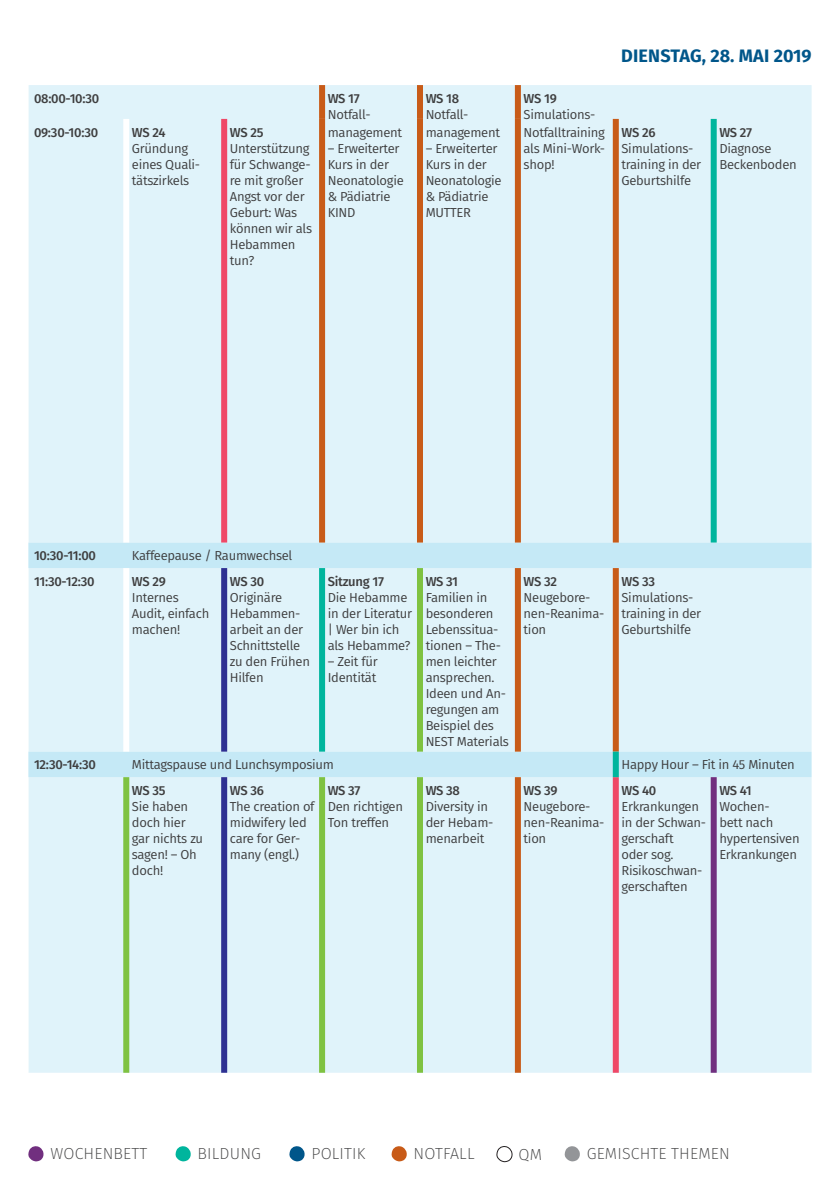
<style>
.page{position:relative;width:840px;height:1191px;background:#fff}
.page>*{position:absolute;margin:0;border:0;box-sizing:border-box;transform-origin:0 0}
.t1{font:700 18px "Fira Sans";color:#00568a}
.t2{font:200 16px "Fira Sans";letter-spacing:.01em;color:#3e3e3f}
.t3{font:13px/16px "Fira Sans";letter-spacing:-.02em;color:#3e3e3f}
.t4{font:500 13px "Fira Sans";letter-spacing:-.02em;color:#3e3e3f}
</style>
<div class="page">
<div style="left:28px;top:85px;width:783px;height:987px;background:#e0f3fa"></div>
<svg style="left:28px;top:542px;width:783px;height:235px;background:#d9f0f8"></svg>
<div style="left:319px;top:85px;width:6px;height:34px;background:#c85b18"></div>
<div style="left:319px;top:119px;width:6px;height:423px;background:#c85b18"></div>
<div style="left:417px;top:85px;width:6px;height:34px;background:#c85b18"></div>
<div style="left:417px;top:119px;width:6px;height:423px;background:#c85b18"></div>
<div style="left:514px;top:85px;width:6px;height:34px;background:#c85b18"></div>
<div style="left:514px;top:119px;width:6px;height:423px;background:#c85b18"></div>
<div style="left:612px;top:119px;width:6px;height:423px;background:#c85b18"></div>
<div style="left:514px;top:568px;width:6px;height:183px;background:#c85b18"></div>
<div style="left:123px;top:119px;width:6px;height:423px;background:#fff"></div>
<div style="left:221px;top:119px;width:6px;height:423px;background:#ef4867"></div>
<div style="left:710px;top:119px;width:6px;height:423px;background:#00b59d"></div>
<div style="left:123px;top:568px;width:6px;height:183px;background:#fff"></div>
<div style="left:417px;top:568px;width:6px;height:183px;background:#7fc241"></div>
<div style="left:319px;top:568px;width:6px;height:183px;background:#00b59d"></div>
<div style="left:612px;top:568px;width:6px;height:183px;background:#c85b18"></div>
<div style="left:123px;top:777px;width:6px;height:295px;background:#7fc241"></div>
<div style="left:319px;top:777px;width:6px;height:295px;background:#7fc241"></div>
<div style="left:612px;top:777px;width:6px;height:295px;background:#ef4867"></div>
<div style="left:710px;top:777px;width:6px;height:295px;background:#712f7f"></div>
<div style="left:221px;top:568px;width:6px;height:183px;background:#2e3092"></div>
<div style="left:612px;top:751px;width:6px;height:26px;background:#00b59d"></div>
<div style="left:221px;top:777px;width:6px;height:295px;background:#2e3092"></div>
<div style="left:417px;top:777px;width:6px;height:295px;background:#7fc241"></div>
<div style="left:514px;top:777px;width:6px;height:295px;background:#c85b18"></div>
<svg style="left:28px;top:1146px;width:16px;height:15px"></svg>
<svg style="left:289px;top:1146px;width:16px;height:15px"></svg>
<svg style="left:175px;top:1146px;width:16px;height:15px"></svg>
<svg style="left:391px;top:1146px;width:16px;height:15px"></svg>
<svg style="left:496px;top:1146px;width:16px;height:16px"></svg>
<svg style="left:564px;top:1146px;width:16px;height:15px"></svg>
<p class="t4" style="left:34px;top:88px;width:67px">08:00-10:30</p>
<p class="t4" style="left:327px;top:88px;width:34px">WS 17</p>
<p class="t3" style="left:327px;top:106px;width:44px">Notfall-</p>
<p class="t4" style="left:34px;top:122px;width:66px">09:30-10:30</p>
<p class="t4" style="left:132px;top:122px;width:35px">WS 24</p>
<p class="t3" style="left:132px;top:140px;width:70px">Gründung eines Quali&shy;tätszirkels</p>
<p class="t4" style="left:230px;top:122px;width:35px">WS 25</p>
<p class="t3" style="left:230px;top:140px;width:84px">Unterstützung für Schwange&shy;re mit großer<br>Angst vor der<br>Geburt: Was können wir als<br>Hebammen tun?</p>
<p class="t3" style="left:327px;top:124px;width:76px">management</p>
<p class="t3" style="left:327px;top:140px;width:77px">– Erweiterter<br>Kurs in der<br>Neonatologie &amp; Pädiatrie<br>KIND</p>
<p class="t4" style="left:425px;top:88px;width:35px">WS 18</p>
<p class="t3" style="left:425px;top:106px;width:44px">Notfall-</p>
<p class="t3" style="left:425px;top:124px;width:76px">management</p>
<p class="t3" style="left:425px;top:140px;width:77px">– Erweiterter<br>Kurs in der<br>Neonatologie &amp; Pädiatrie<br>MUTTER</p>
<p class="t4" style="left:523px;top:88px;width:35px">WS 19</p>
<p class="t3" style="left:523px;top:106px;width:73px">Simulations-</p>
<h1 class="t1" style="left:621px;top:41px;width:192px">DIENSTAG, 28. MAI 2019</h1>
<p class="t3" style="left:523px;top:124px;width:83px;text-align:justify">Notfalltraining als Mini-Work&shy;shop!</p>
<p class="t4" style="left:621px;top:122px;width:35px">WS 26</p>
<p class="t3" style="left:621px;top:140px;width:81px">Simulations&shy;training in der<br>Geburtshilfe</p>
<p class="t4" style="left:719px;top:122px;width:34px">WS 27</p>
<p class="t3" style="left:719px;top:140px;width:79px">Diagnose<br>Beckenboden</p>
<p class="t4" style="left:34px;top:545px;width:63px">10:30-11:00</p>
<p class="t3" style="left:132px;top:547px;width:162px">Kaffeepause / Raumwechsel</p>
<p class="t4" style="left:34px;top:571px;width:62px">11:30-12:30</p>
<p class="t4" style="left:132px;top:571px;width:35px">WS 29</p>
<p class="t3" style="left:132px;top:589px;width:79px">Internes<br>Audit, einfach machen!</p>
<p class="t4" style="left:230px;top:571px;width:36px">WS 30</p>
<p class="t3" style="left:230px;top:589px;width:82px">Originäre<br>Hebammen&shy;arbeit an der<br>Schnittstelle zu den Frühen<br>Hilfen</p>
<p class="t4" style="left:327px;top:571px;width:58px">Sitzung 17</p>
<p class="t3" style="left:327px;top:589px;width:86px">Die Hebamme in der Literatur | Wer bin ich als Hebamme?</p>
<p class="t3" style="left:327px;top:653px;width:52px">– Zeit für<br>Identität</p>
<p class="t4" style="left:425px;top:571px;width:34px">WS 31</p>
<p class="t3" style="left:425px;top:589px;width:85px">Familien in besonderen<br>Lebenssitua&shy;tionen – The&shy;men leichter ansprechen.<br>Ideen und An&shy;regungen am<br>Beispiel des<br>NEST Materials</p>
<p class="t4" style="left:523px;top:571px;width:35px">WS 32</p>
<p class="t3" style="left:523px;top:589px;width:82px">Neugebore&shy;nen-Reanima&shy;tion</p>
<p class="t4" style="left:621px;top:571px;width:35px">WS 33</p>
<p class="t3" style="left:621px;top:589px;width:81px">Simulations&shy;training in der<br>Geburtshilfe</p>
<p class="t4" style="left:34px;top:754px;width:63px">12:30-14:30</p>
<p class="t3" style="left:132px;top:756px;width:203px">Mittagspause und Lunchsymposium</p>
<p class="t3" style="left:621px;top:756px;width:175px">Happy Hour – Fit in 45 Minuten</p>
<p class="t4" style="left:132px;top:780px;width:35px">WS 35</p>
<p class="t3" style="left:132px;top:798px;width:73px">Sie haben doch hier gar nichts zu sagen! – Oh doch!</p>
<p class="t4" style="left:230px;top:780px;width:36px">WS 36</p>
<p class="t3" style="left:230px;top:798px;width:86px">The creation of midwifery led care for Ger&shy;many (engl.)</p>
<p class="t4" style="left:327px;top:780px;width:34px">WS 37</p>
<p class="t3" style="left:327px;top:798px;width:77px">Den richtigen<br>Ton treffen</p>
<p class="t4" style="left:425px;top:780px;width:36px">WS 38</p>
<p class="t3" style="left:425px;top:798px;width:69px">Diversity in der Hebam&shy;menarbeit</p>
<p class="t4" style="left:523px;top:780px;width:35px">WS 39</p>
<p class="t3" style="left:523px;top:798px;width:82px">Neugebore&shy;nen-Reanima&shy;tion</p>
<p class="t4" style="left:621px;top:780px;width:36px">WS 40</p>
<p class="t3" style="left:621px;top:798px;width:86px">Erkrankungen in der Schwan&shy;gerschaft<br>oder sog.<br>Risikoschwan&shy;gerschaften</p>
<p class="t4" style="left:719px;top:780px;width:34px">WS 41</p>
<p class="t3" style="left:719px;top:798px;width:82px">Wochen-<br>bett nach hypertensiven<br>Erkrankungen</p>
<p class="t2" style="left:50px;top:1142px;width:98px">WOCHENBETT</p>
<p class="t2" style="left:197px;top:1142px;width:65px">BILDUNG</p>
<p class="t2" style="left:311px;top:1142px;width:55px">POLITIK</p>
<p class="t2" style="left:413px;top:1142px;width:62px">NOTFALL</p>
<p class="t2" style="left:518px;top:1143px;width:25px">QM</p>
<p class="t2" style="left:586px;top:1142px;width:144px">GEMISCHTE THEMEN</p>
</div>
